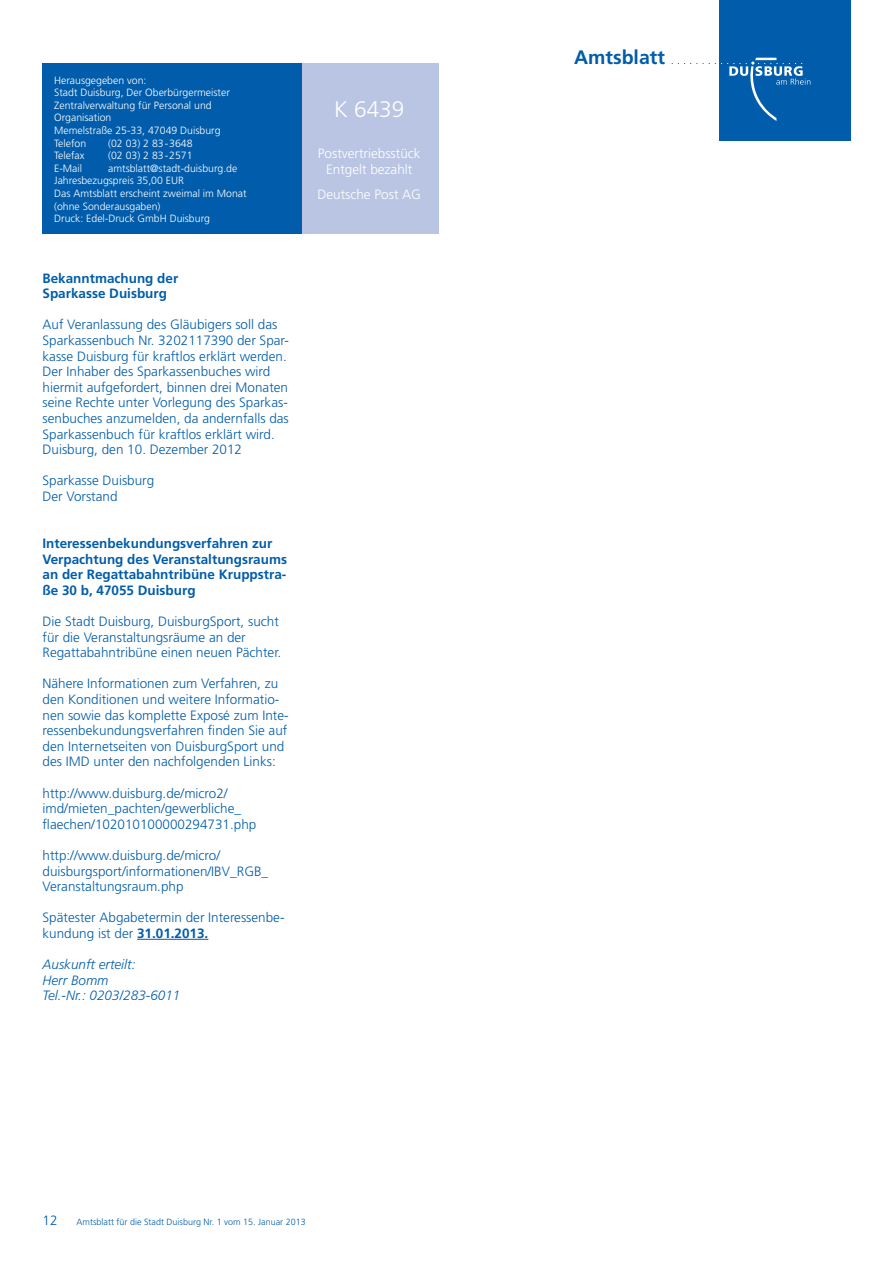
<style>
.page{position:relative;width:893px;height:1263px;background:#fff}
.page>*{position:absolute;margin:0;border:0;box-sizing:border-box;transform-origin:0 0}
.t1{font:300 22.5px "Frutiger";color:#fff}
.t2{font:700 19.5px "Frutiger";color:#015dab}
.Fließtext{font:300 13.5px/15.6px "Frutiger";color:#015dab}
.Fließtext-2{font:700 13.5px/15.6px "Frutiger";color:#015dab}
.Fließtext-3{font:italic 300 13.5px "Frutiger";color:#015dab}
.t3{font:300 13.5px "Frutiger";color:#fff}
.t4{font:300 10.5px "Frutiger";color:#fff}
.t5{font:300 9px "Frutiger";color:#015dab}
.s1{font-weight:700}
</style>
<div class="page">
<div style="left:719px;top:0;width:131px;height:140px;background:#015dab"></div>
<svg style="left:672px;top:58px;width:138px;height:63px"></svg>
<hr style="left:137px;top:939px;width:71px;height:1px;background:#015dab">
<div style="left:43px;top:64px;width:259px;height:170px;background:#015dab"></div>
<div style="left:302px;top:64px;width:136px;height:170px;background:#b9c5e3"></div>
<p class="t4" style="left:54px;top:74px;width:94px">Herausgegeben von:</p>
<p class="t4" style="left:54px;top:87px;width:177px">Stadt Duisburg, Der Oberbürgermeister</p>
<p class="t4" style="left:54px;top:99px;width:159px">Zentralverwaltung für Personal und</p>
<p class="t4" style="left:54px;top:112px;width:59px">Organisation</p>
<p class="t4" style="left:54px;top:124px;width:168px">Memelstraße 25-33, 47049 Duisburg</p>
<p class="t4" style="left:54px;top:137px;width:34px">Telefon</p>
<p class="t4" style="left:108px;top:137px;width:86px">(02 03) 2 83-3648</p>
<p class="t4" style="left:54px;top:150px;width:32px">Telefax</p>
<p class="t4" style="left:108px;top:150px;width:86px">(02 03) 2 83-2571</p>
<p class="t4" style="left:54px;top:162px;width:29px">E-Mail</p>
<p class="t4" style="left:108px;top:162px;width:131px">amtsblatt@stadt-duisburg.de</p>
<p class="t4" style="left:54px;top:175px;width:131px">Jahresbezugspreis 35,00 EUR</p>
<p class="t4" style="left:54px;top:187px;width:194px">Das Amtsblatt erscheint zweimal im Monat</p>
<p class="t4" style="left:54px;top:200px;width:108px">(ohne Sonderausgaben)</p>
<p class="t4" style="left:54px;top:213px;width:157px">Druck: Edel-Druck GmbH Duisburg</p>
<p class="Fließtext-2" style="left:43px;top:270px;width:137px">Bekanntmachung der</p>
<p class="Fließtext-2" style="left:43px;top:286px;width:126px">Sparkasse Duisburg</p>
<p class="Fließtext" style="left:43px;top:317px;width:248px">Auf Veranlassung des Gläubigers soll das Sparkassenbuch Nr. 3202117390 der Spar&shy;kasse Duisburg für kraftlos erklärt werden.<br>Der Inhaber des Sparkassenbuches wird hiermit aufgefordert, binnen drei Monaten seine Rechte unter Vorlegung des Sparkas&shy;senbuches anzumelden, da andernfalls das Sparkassenbuch für kraftlos erklärt wird.</p>
<p class="Fließtext" style="left:43px;top:442px;width:201px">Duisburg, den 10. Dezember 2012</p>
<p class="Fließtext" style="left:43px;top:473px;width:113px">Sparkasse Duisburg</p>
<p class="Fließtext" style="left:43px;top:489px;width:77px">Der Vorstand</p>
<p class="Fließtext-2" style="left:43px;top:535px;width:246px">Interessenbekundungsverfahren zur Verpachtung des Veranstaltungsraums an der Regattabahntribüne Kruppstra&shy;ße 30 b, 47055 Duisburg</p>
<p class="Fließtext" style="left:43px;top:613px;width:240px">Die Stadt Duisburg, DuisburgSport, sucht für die Veranstaltungsräume an der<br>Regattabahntribüne einen neuen Pächter.</p>
<p class="Fließtext" style="left:43px;top:676px;width:248px">Nähere Informationen zum Verfahren, zu den Konditionen und weitere Informatio&shy;nen sowie das komplette Exposé zum Inte&shy;ressenbekundungsverfahren finden Sie auf den Internetseiten von DuisburgSport und des IMD unter den nachfolgenden Links:</p>
<p class="Fließtext" style="left:43px;top:785px;width:215px">http://www.duisburg.de/micro2/ imd/mieten_pachten/gewerbliche_ flaechen/102010100000294731.php</p>
<p class="Fließtext" style="left:43px;top:847px;width:227px">http://www.duisburg.de/micro/ duisburgsport/informationen/IBV_RGB_<br>Veranstaltungsraum.php</p>
<p class="Fließtext" style="left:43px;top:910px;width:244px">Spätester Abgabetermin der Interessenbe&shy;kundung ist der <span class="s1">31.01.2013.</span></p>
<p class="Fließtext-3" style="left:43px;top:957px;width:95px">Auskunft erteilt:</p>
<p class="Fließtext-3" style="left:43px;top:972px;width:68px">Herr Bomm</p>
<p class="Fließtext-3" style="left:43px;top:988px;width:139px">Tel.-Nr.: 0203/283-6011</p>
<p class="t1" style="left:334px;top:96px;width:72px">K 6439</p>
<p class="t3" style="left:318px;top:146px;width:104px">Postvertriebsstück</p>
<p class="t3" style="left:326px;top:162px;width:88px">Entgelt bezahlt</p>
<p class="t3" style="left:317px;top:186px;width:105px">Deutsche Post AG</p>
<p class="Fließtext" style="left:43px;top:1212px;width:17px">12</p>
<p class="t5" style="left:77px;top:1216px;width:231px">Amtsblatt für die Stadt Duisburg Nr. 1 vom 15. Januar 2013</p>
<h2 class="t2" style="left:574px;top:46px;width:93px">Amtsblatt</h2>
</div>
